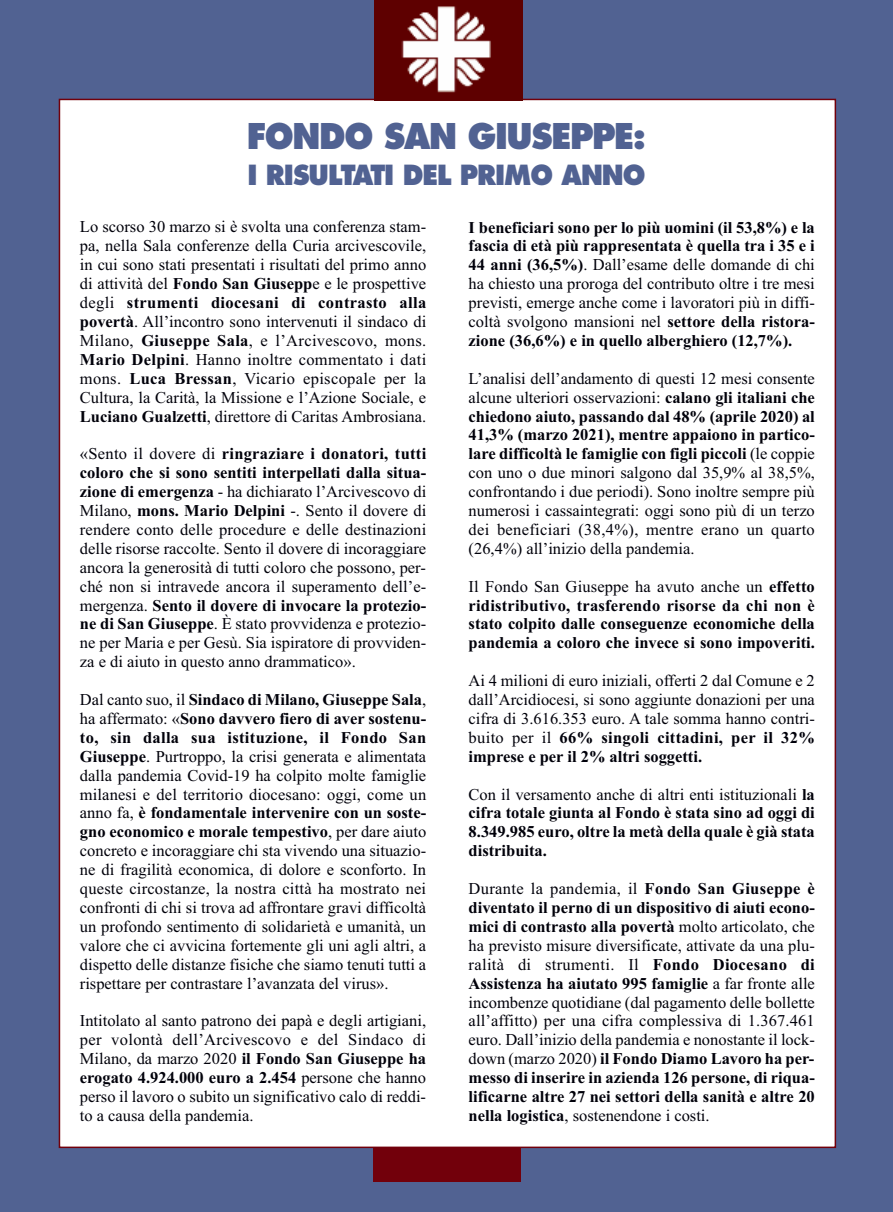
<style>
.page{position:relative;width:893px;height:1212px;background:#516292}
.page>*{position:absolute;margin:0;border:0;box-sizing:border-box;transform-origin:0 0}
.t1{font:800 34.5px "Futura";letter-spacing:-.04em;color:#516292;scale:.93 1}
.t2{font:800 27px "Futura";letter-spacing:-.04em;color:#516292;scale:.93 1}
.t3{font:16.5px/18.9px "Times New Roman";color:#00000a;text-align:justify}
.t4{font:700 16.5px/18.9px "Times New Roman";color:#00000a;text-align:justify}
.s1{font-weight:700}
.s2{font-weight:400}
</style>
<div class="page">
<div style="left:60px;top:100px;width:775px;height:1046px;background:#fff"></div>
<div style="left:373px;top:1147px;width:148px;height:34px;background:#72000b"></div>
<img style="left:375px;top:0;width:147px;height:100px">
<h1 class="t1" style="left:247px;top:121px;width:431px">FONDO SAN GIUSEPPE:</h1>
<h2 class="t2" style="left:247px;top:163px;width:429px">I RISULTATI DEL PRIMO ANNO</h2>
<p class="t3" style="left:80px;top:217px;width:348px">Lo scorso 30 marzo si è svolta una conferenza stam&shy;pa, nella Sala conferenze della Curia arcivescovile, in cui sono stati presentati i risultati del primo anno di attività del <span class="s1">Fondo San Giusepp</span>e e le prospettive degli <span class="s1">strumenti diocesani di contrasto alla povertà</span>. All’incontro sono intervenuti il sindaco di Milano, <span class="s1">Giuseppe Sala</span>, e l’Arcivescovo, mons.<br><span class="s1">Mario Delpini</span>. Hanno inoltre commentato i dati mons. <span class="s1">Luca Bressan</span>, Vicario episcopale per la Cultura, la Carità, la Missione e l’Azione Sociale, e <span class="s1">Luciano Gualzetti</span>, direttore di Caritas Ambrosiana.</p>
<p class="t3" style="left:80px;top:444px;width:348px">«Sento il dovere di <span class="s1">ringraziare i donatori, tutti coloro che si sono sentiti interpellati dalla situa&shy;zione di emergenza</span> - ha dichiarato l’Arcivescovo di Milano, <span class="s1">mons. Mario Delpini</span> -. Sento il dovere di rendere conto delle procedure e delle destinazioni delle risorse raccolte. Sento il dovere di incoraggiare ancora la generosità di tutti coloro che possono, per&shy;ché non si intravede ancora il superamento dell’e&shy;mergenza. <span class="s1">Sento il dovere di invocare la protezio&shy;ne di San Giuseppe</span>. È stato provvidenza e protezio&shy;ne per Maria e per Gesù. Sia ispiratore di provviden&shy;za e di aiuto in questo anno drammatico».</p>
<p class="t3" style="left:80px;top:690px;width:348px">Dal canto suo, il <span class="s1">Sindaco di Milano, Giuseppe Sala</span>, ha affermato: «<span class="s1">Sono davvero fiero di aver sostenu&shy;to, sin dalla sua istituzione, il Fondo San Giuseppe</span>. Purtroppo, la crisi generata e alimentata dalla pandemia Covid-19 ha colpito molte famiglie milanesi e del territorio diocesano: oggi, come un anno fa, <span class="s1">è fondamentale intervenire con un soste&shy;gno economico e morale tempestivo</span>, per dare aiuto concreto e incoraggiare chi sta vivendo una situazio&shy;ne di fragilità economica, di dolore e sconforto. In queste circostanze, la nostra città ha mostrato nei confronti di chi si trova ad affrontare gravi difficoltà un profondo sentimento di solidarietà e umanità, un valore che ci avvicina fortemente gli uni agli altri, a dispetto delle distanze fisiche che siamo tenuti tutti a rispettare per contrastare l’avanzata del virus».</p>
<p class="t3" style="left:80px;top:1011px;width:348px">Intitolato al santo patrono dei papà e degli artigiani, per volontà dell’Arcivescovo e del Sindaco di Milano, da marzo 2020 <span class="s1">il Fondo San Giuseppe ha erogato 4.924.000 euro a 2.454</span> persone che hanno perso il lavoro o subito un significativo calo di reddi&shy;to a causa della pandemia.</p>
<p class="t4" style="left:469px;top:217px;width:348px">I beneficiari sono per lo più uomini (il 53,8%) e la fascia di età più rappresentata è quella tra i 35 e i 44 anni (36,5%)<span class="s2">. Dall’esame delle domande di chi ha chiesto una proroga del contributo oltre i tre mesi previsti, emerge anche come i lavoratori più in diffi&shy;coltà svolgono mansioni nel</span> settore della ristora&shy;zione (36,6%) e in quello alberghiero (12,7%).</p>
<p class="t3" style="left:469px;top:369px;width:348px">L’analisi dell’andamento di questi 12 mesi consente alcune ulteriori osservazioni: <span class="s1">calano gli italiani che chiedono aiuto, passando dal 48% (aprile 2020) al 41,3% (marzo 2021), mentre appaiono in partico&shy;lare difficoltà le famiglie con figli piccoli</span> (le coppie con uno o due minori salgono dal 35,9% al 38,5%, confrontando i due periodi). Sono inoltre sempre più numerosi i cassaintegrati: oggi sono più di un terzo dei beneficiari (38,4%), mentre erano un quarto (26,4%) all’inizio della pandemia.</p>
<p class="t4" style="left:469px;top:576px;width:348px"><span class="s2">Il Fondo San Giuseppe ha avuto anche un</span> effetto ridistributivo, trasferendo risorse da chi non è stato colpito dalle conseguenze economiche della pandemia a coloro che invece si sono impoveriti.</p>
<p class="t3" style="left:469px;top:671px;width:348px">Ai 4 milioni di euro iniziali, offerti 2 dal Comune e 2 dall’Arcidiocesi, si sono aggiunte donazioni per una cifra di 3.616.353 euro. A tale somma hanno contri&shy;buito per il <span class="s1">66% singoli cittadini, per il 32% imprese e per il 2% altri soggetti.</span></p>
<p class="t4" style="left:469px;top:784px;width:348px"><span class="s2">Con il versamento anche di altri enti istituzionali</span> la cifra totale giunta al Fondo è stata sino ad oggi di 8.349.985 euro, oltre la metà della quale è già stata distribuita.</p>
<p class="t3" style="left:469px;top:879px;width:348px">Durante la pandemia, il <span class="s1">Fondo San Giuseppe è diventato il perno di un dispositivo di aiuti econo&shy;mici di contrasto alla povertà</span> molto articolato, che ha previsto misure diversificate, attivate da una plu&shy;ralità di strumenti. Il <span class="s1">Fondo Diocesano di Assistenza ha aiutato 995 famiglie</span> a far fronte alle incombenze quotidiane (dal pagamento delle bollette all’affitto) per una cifra complessiva di 1.367.461 euro. Dall’inizio della pandemia e nonostante il lock&shy;down (marzo 2020) <span class="s1">il Fondo Diamo Lavoro ha per&shy;messo di inserire in azienda 126 persone, di riqua&shy;lificarne altre 27 nei settori della sanità e altre 20 nella logistica</span>, sostenendone i costi.</p>
</div>
